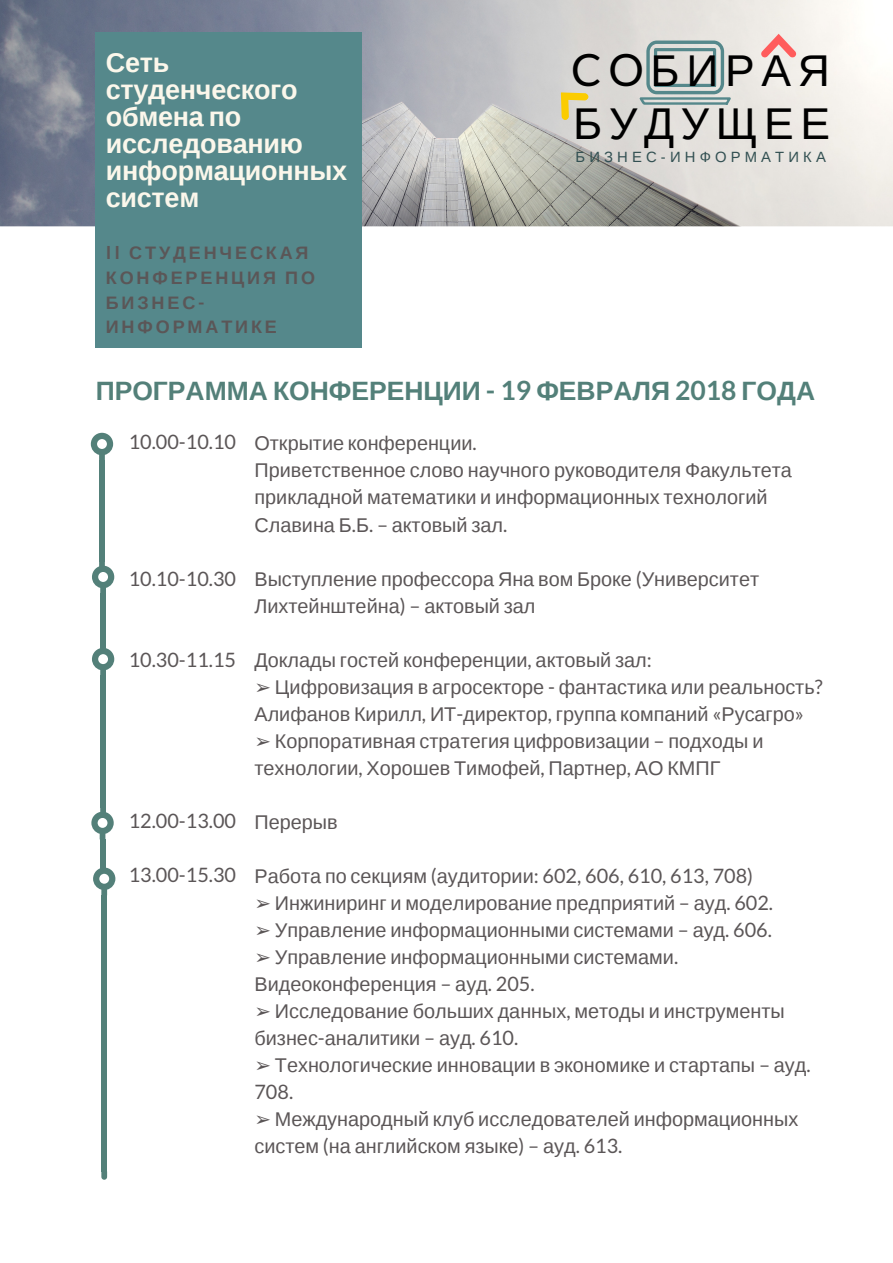
<style>
.page{position:relative;width:893px;height:1263px;background:#fff}
.page>*{position:absolute;margin:0;border:0;box-sizing:border-box;transform-origin:0 0}
.t1{font:44.55px/52.9px "Liberation Sans";letter-spacing:.15em;color:#000}
.t2{font:700 27px/27px "Liberation Sans";letter-spacing:-.01em;color:#fbf7eb}
.t3{font:700 26.55px "Liberation Sans";color:#538079}
.t4{font:19.8px/27px "Liberation Sans";color:#5b5657}
.t5{font:19.8px "Lato";color:#5b5657}
.t6{font:700 18px/24.8px "Liberation Sans";letter-spacing:.16em;color:#5b5657}
.t7{font:14.85px "Liberation Sans";letter-spacing:.28em;color:#325052}
.s1{font-family:"Lato"}
.s2{font-family:"Arimo"}
.s3{font-family:"DejaVu Sans"}
</style>
<div class="page">
<img style="left:0;top:0;width:893px;height:226px">
<div style="left:99px;top:460px;width:6px;height:101px;background:#538079"></div>
<svg style="left:91px;top:433px;width:22px;height:27px"></svg>
<div style="left:97px;top:439px;width:10px;height:10px;background:#fff;border-radius:50%"></div>
<div style="left:100px;top:593px;width:6px;height:56px;background:#538079"></div>
<svg style="left:92px;top:561px;width:22px;height:32px"></svg>
<div style="left:98px;top:572px;width:10px;height:10px;background:#fff;border-radius:50%"></div>
<div style="left:100px;top:675px;width:6px;height:133px;background:#538079"></div>
<svg style="left:92px;top:648px;width:22px;height:27px"></svg>
<div style="left:98px;top:654px;width:10px;height:10px;background:#fff;border-radius:50%"></div>
<div style="left:100px;top:839px;width:5px;height:33px;background:#538079"></div>
<svg style="left:91px;top:808px;width:23px;height:31px"></svg>
<div style="left:98px;top:818px;width:9px;height:10px;background:#fff;border-radius:50%"></div>
<svg style="left:101px;top:1172px;width:6px;height:8px"></svg>
<div style="left:101px;top:895px;width:6px;height:277px;background:#538079"></div>
<svg style="left:93px;top:867px;width:22px;height:28px"></svg>
<div style="left:99px;top:874px;width:10px;height:10px;background:#fff;border-radius:50%"></div>
<div style="left:95px;top:33px;width:266px;height:315px;background:#55888b"></div>
<svg style="left:640px;top:41px;width:91px;height:64px;background:#b7c5c3"></svg>
<svg style="left:548px;top:80px;width:42px;height:41px;background:#dcd2a9"></svg>
<svg style="left:761px;top:34px;width:35px;height:23px"></svg>
<h2 class="t2" style="left:106px;top:49px;width:243px">Сеть студенческого обмена по исследованию информационных систем</h2>
<p class="t6" style="left:106px;top:240px;width:211px"><span class="s1">II</span> СТУДЕНЧЕСКАЯ<br>КОНФЕРЕНЦИЯ ПО<br>БИЗНЕС<span class="s1">-<br></span>ИНФОРМАТИКЕ</p>
<h1 class="t1" style="left:571px;top:44px;width:260px"><span class="s1">CO</span>БИРАЯ<br>БУДУЩЕЕ</h1>
<p class="t7" style="left:575px;top:149px;width:252px">БИЗНЕС<span class="s2">-</span>ИНФОРМАТИКА</p>
<h3 class="t3" style="left:96px;top:376px;width:721px">ПРОГРАММА КОНФЕРЕНЦИИ <span class="s1">- 19</span> ФЕВРАЛЯ <span class="s1">2018</span> ГОДА</h3>
<p class="t5" style="left:129px;top:430px;width:109px">10.00-10.10</p>
<p class="t5" style="left:129px;top:566px;width:109px">10.10-10.30</p>
<p class="t5" style="left:129px;top:647px;width:109px">10.30-11.15</p>
<p class="t5" style="left:129px;top:808px;width:109px">12.00-13.00</p>
<p class="t5" style="left:129px;top:862px;width:109px">13.00-15.30</p>
<p class="t4" style="left:254px;top:430px;width:539px">Открытие конференции<span class="s1">.<br></span>Приветственное слово научного руководителя Факультета прикладной математики и информационных технологий Славина Б<span class="s1">.</span>Б<span class="s1">. –</span> актовый зал<span class="s1">.</span></p>
<p class="t4" style="left:254px;top:565px;width:506px">Выступление профессора Яна вом Броке <span class="s1">(</span>Университет<br>Лихтейнштейна<span class="s1">) –</span> актовый зал</p>
<p class="t4" style="left:254px;top:646px;width:399px">Доклады гостей конференции<span class="s1">,</span> актовый зал<span class="s1">:</span></p>
<p class="t4" style="left:254px;top:673px;width:570px"><span class="s3">➢</span> Цифровизация в агросекторе <span class="s1">-</span> фантастика или реальность<span class="s1">?<br></span>Алифанов Кирилл<span class="s1">,</span> ИТ<span class="s1">-</span>директор<span class="s1">,</span> группа компаний <span class="s1">«</span>Русагро<span class="s1">»</span></p>
<p class="t4" style="left:254px;top:727px;width:510px"><span class="s3">➢</span> Корпоративная стратегия цифровизации <span class="s1">–</span> подходы и технологии<span class="s1">,</span> Хорошев Тимофей<span class="s1">,</span> Партнер<span class="s1">,</span> АО КМПГ</p>
<p class="t4" style="left:254px;top:808px;width:85px">Перерыв</p>
<p class="t4" style="left:254px;top:862px;width:500px">Работа по секциям <span class="s1">(</span>аудитории<span class="s1">: 602, 606, 610, 613, 708)</span></p>
<p class="t4" style="left:254px;top:889px;width:520px"><span class="s3">➢</span> Инжиниринг и моделирование предприятий <span class="s1">–</span> ауд<span class="s1">. 602.</span></p>
<p class="t4" style="left:254px;top:916px;width:519px"><span class="s3">➢</span> Управление информационными системами <span class="s1">–</span> ауд<span class="s1">. 606.</span></p>
<p class="t4" style="left:254px;top:943px;width:425px"><span class="s3">➢</span> Управление информационными системами<span class="s1">.<br></span>Видеоконференция <span class="s1">–</span> ауд<span class="s1">. 205.</span></p>
<p class="t4" style="left:254px;top:997px;width:532px"><span class="s3">➢</span> Исследование больших данных<span class="s1">,</span> методы и инструменты бизнес<span class="s1">-</span>аналитики <span class="s1">–</span> ауд<span class="s1">. 610.</span></p>
<p class="t4" style="left:254px;top:1052px;width:558px"><span class="s3">➢</span> Технологические инновации в экономике и стартапы <span class="s1">–</span> ауд<span class="s1">.</span></p>
<p class="t5" style="left:254px;top:1079px;width:40px">708.</p>
<p class="t4" style="left:254px;top:1106px;width:545px"><span class="s3">➢</span> Международный клуб исследователей информационных систем <span class="s1">(</span>на английском языке<span class="s1">) –</span> ауд<span class="s1">. 613.</span></p>
</div>
